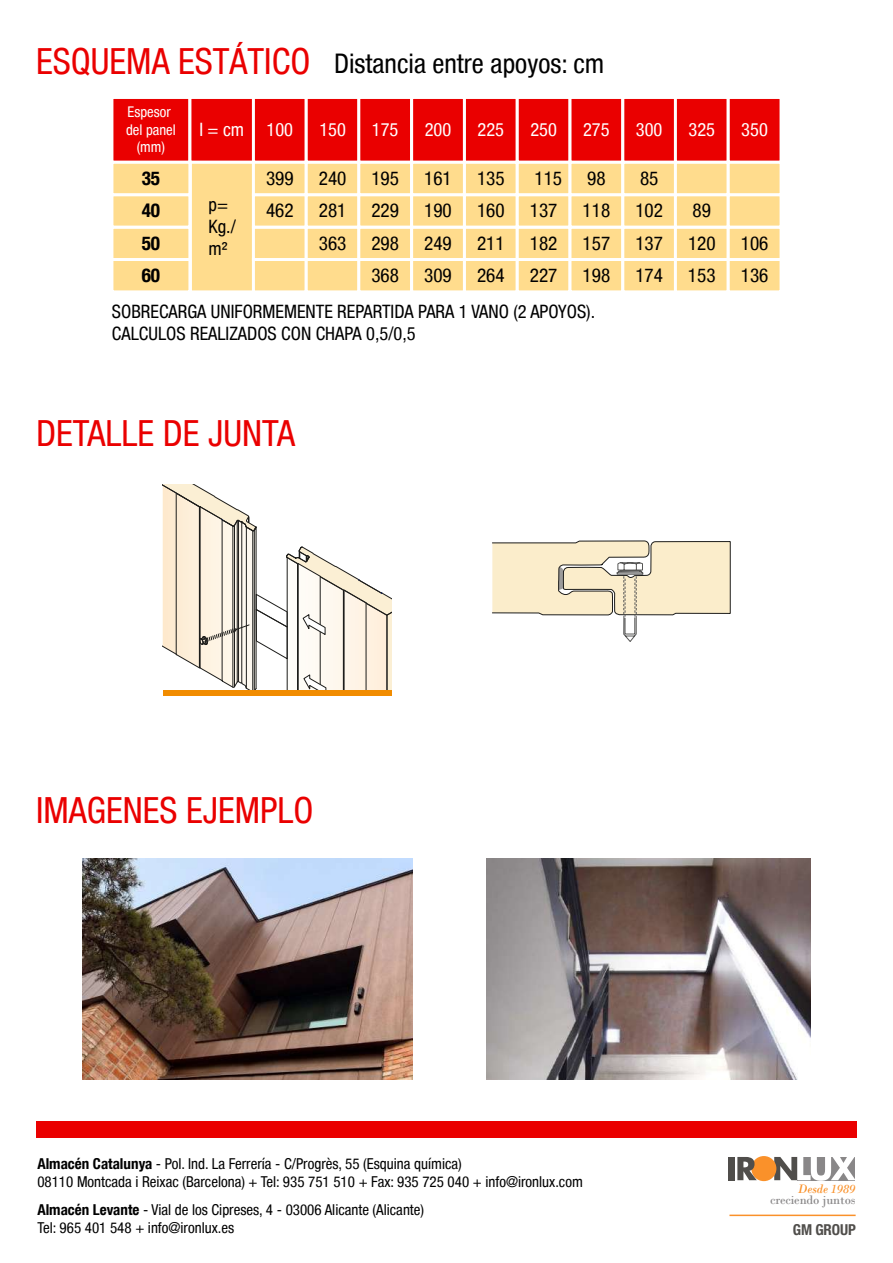
<style>
.page{position:relative;width:893px;height:1263px;background:#fff}
.page>*{position:absolute;margin:0;border:0;box-sizing:border-box;transform-origin:0 0}
.t1{font:condensed 36px "Helvetica Neue Condensed";color:#ea0000}
.t2{font:condensed 27px "Helvetica Neue Condensed";color:#000}
.t3{font:condensed 19.2px/32.4px "Helvetica Neue Condensed";color:#000;text-align:justify}
.t4{font:700 condensed 19.2px/32.4px "Helvetica Neue Condensed";color:#000;text-align:justify}
.t5{font:condensed 18.45px/22px "Helvetica Neue Condensed";color:#000}
.t6{font:condensed 18.45px "Helvetica Neue Condensed";color:#fff}
.t7{font:condensed 15px/18px "Helvetica Neue Condensed";color:#000}
.t8{font:700 condensed 15px "Helvetica Neue Condensed";letter-spacing:-.01em;color:#504e4b}
.t9{font:condensed 14.7px/17.7px "Helvetica Neue Condensed";color:#fff;text-align:center}
.t10{font:12.9px "Bodoni";letter-spacing:-.01em;color:#898788}
.t11{font:italic 12.9px "Bodoni";letter-spacing:-.01em;color:#fa912a}
.s1{font-size:36px;color:#ea0000}
.s2{font-weight:700}
</style>
<div class="page">
<div style="left:36px;top:1121px;width:821px;height:16px;background:#ea0000"></div>
<div style="left:729px;top:1157px;width:6px;height:23px;background:#504e4b"></div>
<svg style="left:774px;top:1157px;width:81px;height:24px"></svg>
<div style="left:751px;top:1156px;width:25px;height:25px;background:#fa912a;border-radius:50%"></div>
<svg style="left:737px;top:1157px;width:20px;height:23px"></svg>
<hr style="left:729px;top:1214px;width:127px;height:2px;background:#fa912a">
<svg style="left:163px;top:484px;width:228px;height:206px"></svg>
<div style="left:163px;top:690px;width:228px;height:5px;background:#f18c00"></div>
<svg style="left:492px;top:540px;width:239px;height:102px"></svg>
<div style="left:110px;top:96px;width:81px;height:68px;background:#ea0000;border:3px solid #fff"></div>
<div style="left:188px;top:96px;width:67px;height:68px;background:#ea0000;border:3px solid #fff"></div>
<div style="left:252px;top:96px;width:56px;height:68px;background:#ea0000;border:3px solid #fff"></div>
<div style="left:305px;top:96px;width:56px;height:68px;background:#ea0000;border:3px solid #fff"></div>
<div style="left:357px;top:96px;width:56px;height:68px;background:#ea0000;border:3px solid #fff"></div>
<div style="left:410px;top:96px;width:56px;height:68px;background:#ea0000;border:3px solid #fff"></div>
<div style="left:463px;top:96px;width:56px;height:68px;background:#ea0000;border:3px solid #fff"></div>
<div style="left:516px;top:96px;width:56px;height:68px;background:#ea0000;border:3px solid #fff"></div>
<div style="left:568px;top:96px;width:56px;height:68px;background:#ea0000;border:3px solid #fff"></div>
<div style="left:621px;top:96px;width:56px;height:68px;background:#ea0000;border:3px solid #fff"></div>
<div style="left:674px;top:96px;width:56px;height:68px;background:#ea0000;border:3px solid #fff"></div>
<div style="left:727px;top:96px;width:55px;height:68px;background:#ea0000;border:3px solid #fff"></div>
<div style="left:110px;top:226px;width:81px;height:35px;background:#ffdc8d;border:3px solid #fff"></div>
<div style="left:110px;top:193px;width:81px;height:36px;background:#ffdc8d;border:3px solid #fff"></div>
<div style="left:110px;top:161px;width:81px;height:35px;background:#ffdc8d;border:3px solid #fff"></div>
<div style="left:189px;top:161px;width:67px;height:132px;background:#ffdc8d;border:3px solid #fff"></div>
<div style="left:252px;top:226px;width:56px;height:35px;background:#ffdc8d;border:3px solid #fff"></div>
<div style="left:252px;top:193px;width:56px;height:36px;background:#ffdc8d;border:3px solid #fff"></div>
<div style="left:252px;top:161px;width:56px;height:35px;background:#ffdc8d;border:3px solid #fff"></div>
<div style="left:305px;top:226px;width:56px;height:35px;background:#ffdc8d;border:3px solid #fff"></div>
<div style="left:305px;top:193px;width:56px;height:36px;background:#ffdc8d;border:3px solid #fff"></div>
<div style="left:305px;top:161px;width:56px;height:35px;background:#ffdc8d;border:3px solid #fff"></div>
<div style="left:357px;top:226px;width:56px;height:35px;background:#ffdc8d;border:3px solid #fff"></div>
<div style="left:357px;top:193px;width:56px;height:36px;background:#ffdc8d;border:3px solid #fff"></div>
<div style="left:357px;top:161px;width:56px;height:35px;background:#ffdc8d;border:3px solid #fff"></div>
<div style="left:410px;top:226px;width:56px;height:35px;background:#ffdc8d;border:3px solid #fff"></div>
<div style="left:410px;top:193px;width:56px;height:36px;background:#ffdc8d;border:3px solid #fff"></div>
<div style="left:410px;top:161px;width:56px;height:35px;background:#ffdc8d;border:3px solid #fff"></div>
<div style="left:463px;top:226px;width:56px;height:35px;background:#ffdc8d;border:3px solid #fff"></div>
<div style="left:463px;top:193px;width:56px;height:36px;background:#ffdc8d;border:3px solid #fff"></div>
<div style="left:463px;top:161px;width:56px;height:35px;background:#ffdc8d;border:3px solid #fff"></div>
<div style="left:516px;top:226px;width:56px;height:35px;background:#ffdc8d;border:3px solid #fff"></div>
<div style="left:516px;top:193px;width:56px;height:36px;background:#ffdc8d;border:3px solid #fff"></div>
<div style="left:516px;top:161px;width:56px;height:35px;background:#ffdc8d;border:3px solid #fff"></div>
<div style="left:568px;top:226px;width:56px;height:35px;background:#ffdc8d;border:3px solid #fff"></div>
<div style="left:568px;top:193px;width:56px;height:36px;background:#ffdc8d;border:3px solid #fff"></div>
<div style="left:568px;top:161px;width:56px;height:35px;background:#ffdc8d;border:3px solid #fff"></div>
<div style="left:621px;top:226px;width:56px;height:35px;background:#ffdc8d;border:3px solid #fff"></div>
<div style="left:621px;top:193px;width:56px;height:36px;background:#ffdc8d;border:3px solid #fff"></div>
<div style="left:621px;top:161px;width:56px;height:35px;background:#ffdc8d;border:3px solid #fff"></div>
<div style="left:674px;top:226px;width:56px;height:35px;background:#ffdc8d;border:3px solid #fff"></div>
<div style="left:674px;top:193px;width:56px;height:36px;background:#ffdc8d;border:3px solid #fff"></div>
<div style="left:674px;top:161px;width:56px;height:35px;background:#ffdc8d;border:3px solid #fff"></div>
<div style="left:727px;top:226px;width:55px;height:35px;background:#ffdc8d;border:3px solid #fff"></div>
<div style="left:727px;top:193px;width:55px;height:36px;background:#ffdc8d;border:3px solid #fff"></div>
<div style="left:727px;top:161px;width:55px;height:35px;background:#ffdc8d;border:3px solid #fff"></div>
<div style="left:252px;top:258px;width:56px;height:35px;background:#ffdc8d;border:3px solid #fff"></div>
<div style="left:305px;top:258px;width:56px;height:35px;background:#ffdc8d;border:3px solid #fff"></div>
<div style="left:357px;top:258px;width:56px;height:35px;background:#ffdc8d;border:3px solid #fff"></div>
<div style="left:410px;top:258px;width:56px;height:35px;background:#ffdc8d;border:3px solid #fff"></div>
<div style="left:463px;top:258px;width:56px;height:35px;background:#ffdc8d;border:3px solid #fff"></div>
<div style="left:516px;top:258px;width:56px;height:35px;background:#ffdc8d;border:3px solid #fff"></div>
<div style="left:568px;top:258px;width:56px;height:35px;background:#ffdc8d;border:3px solid #fff"></div>
<div style="left:621px;top:258px;width:56px;height:35px;background:#ffdc8d;border:3px solid #fff"></div>
<div style="left:674px;top:258px;width:56px;height:35px;background:#ffdc8d;border:3px solid #fff"></div>
<div style="left:727px;top:258px;width:55px;height:35px;background:#ffdc8d;border:3px solid #fff"></div>
<div style="left:110px;top:258px;width:81px;height:35px;background:#ffdc8d;border:3px solid #fff"></div>
<img style="left:83px;top:858px;width:330px;height:221px">
<img style="left:487px;top:858px;width:323px;height:221px">
<h2 class="t2" style="left:36px;top:48px;width:570px"><span class="s1">ESQUEMA ESTÁTICO</span> Distancia entre apoyos: cm</h2>
<p class="t9" style="left:126px;top:103px;width:51px">Espesor del panel (mm)</p>
<p class="t6" style="left:199px;top:119px;width:95px">I = cm 100</p>
<p class="t6" style="left:319px;top:119px;width:28px">150</p>
<p class="t6" style="left:372px;top:119px;width:28px">175</p>
<p class="t6" style="left:425px;top:119px;width:28px">200</p>
<p class="t6" style="left:478px;top:119px;width:28px">225</p>
<p class="t6" style="left:530px;top:119px;width:28px">250</p>
<p class="t6" style="left:583px;top:119px;width:28px">275</p>
<p class="t6" style="left:636px;top:119px;width:28px">300</p>
<p class="t6" style="left:688px;top:119px;width:28px">325</p>
<p class="t6" style="left:741px;top:119px;width:28px">350</p>
<p class="t4" style="left:142px;top:161px;width:20px">35<br>40<br>50</p>
<p class="t3" style="left:266px;top:162px;width:29px">399<br>462</p>
<p class="t3" style="left:319px;top:162px;width:29px">240<br>281<br>363</p>
<p class="t3" style="left:371px;top:162px;width:29px">195<br>229<br>298</p>
<p class="t3" style="left:424px;top:162px;width:29px">161<br>190<br>249</p>
<p class="t3" style="left:477px;top:162px;width:29px">135<br>160<br>211</p>
<p class="t5" style="left:209px;top:193px;width:29px">p=<br>Kg./ m²</p>
<p class="t3" style="left:534px;top:162px;width:29px">115</p>
<p class="t3" style="left:583px;top:162px;width:29px;text-align:left">98<br>118<br>157</p>
<p class="t3" style="left:530px;top:194px;width:29px">137</p>
<p class="t3" style="left:530px;top:226px;width:29px">182</p>
<p class="t3" style="left:640px;top:162px;width:20px">85</p>
<p class="t3" style="left:635px;top:194px;width:29px">102<br>137</p>
<p class="t3" style="left:693px;top:194px;width:20px">89</p>
<p class="t3" style="left:688px;top:226px;width:29px">120</p>
<p class="t3" style="left:741px;top:226px;width:29px">106</p>
<p class="t4" style="left:142px;top:258px;width:20px">60</p>
<p class="t3" style="left:371px;top:259px;width:29px">368</p>
<p class="t3" style="left:424px;top:259px;width:29px">309</p>
<p class="t3" style="left:477px;top:259px;width:29px">264</p>
<p class="t3" style="left:530px;top:259px;width:29px">227</p>
<p class="t3" style="left:583px;top:259px;width:29px">198</p>
<p class="t3" style="left:635px;top:259px;width:29px">174</p>
<p class="t3" style="left:688px;top:259px;width:29px">153</p>
<p class="t3" style="left:741px;top:259px;width:29px">136</p>
<p class="t5" style="left:112px;top:301px;width:485px">SOBRECARGA UNIFORMEMENTE REPARTIDA PARA 1 VANO (2 APOYOS).<br>CALCULOS REALIZADOS CON CHAPA 0,5/0,5</p>
<h1 class="t1" style="left:36px;top:412px;width:260px">DETALLE DE JUNTA</h1>
<h1 class="t1" style="left:36px;top:789px;width:279px">IMAGENES EJEMPLO</h1>
<p class="t7" style="left:37px;top:1154px;width:547px"><span class="s2">Almacén Catalunya</span> - Pol. Ind. La Ferrería - C/Progrès, 55 (Esquina química)<br>08110 Montcada i Reixac (Barcelona) + Tel: 935 751 510 + Fax: 935 725 040 + info@ironlux.com</p>
<p class="t7" style="left:37px;top:1200px;width:388px"><span class="s2">Almacén Levante</span> - Vial de los Cipreses, 4 - 03006 Alicante (Alicante)<br>Tel: 965 401 548 + info@ironlux.es</p>
<p class="t11" style="left:798px;top:1181px;width:59px">Desde 1989</p>
<p class="t10" style="left:770px;top:1192px;width:87px">creciendo juntos</p>
<p class="t8" style="left:793px;top:1221px;width:64px">GM GROUP</p>
</div>
